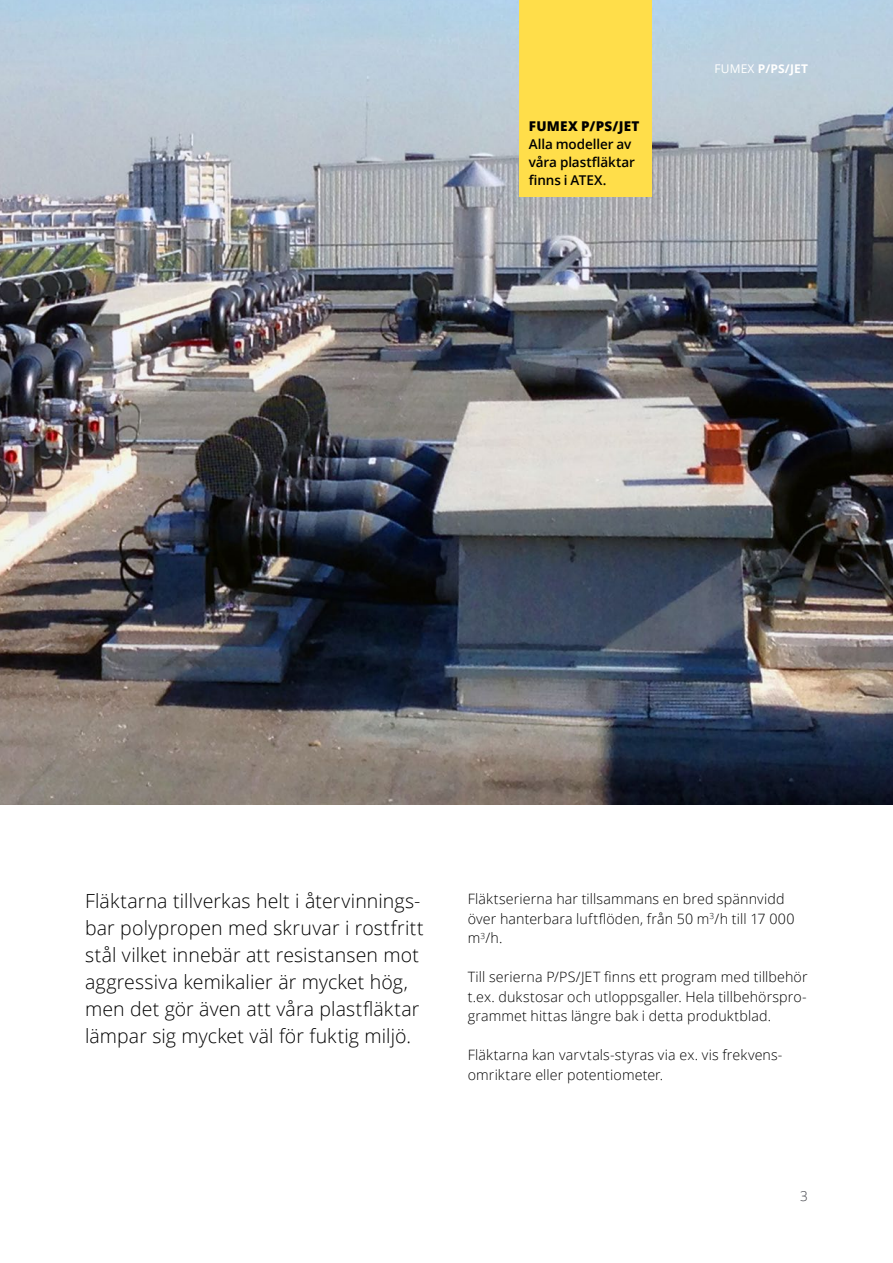
<style>
.page{position:relative;width:893px;height:1263px;background:#fff}
.page>*{position:absolute;margin:0;border:0;box-sizing:border-box;transform-origin:0 0}
.t1{font:300 19.5px/27px "Open Sans";letter-spacing:.005em;color:#000}
.t2{font:300 14.25px/19.5px "Open Sans";letter-spacing:.01em;color:#000}
.t3{font:600 13.5px/18px "Open Sans";letter-spacing:-.01em;color:#000}
.t4{font:800 13.5px "Open Sans";letter-spacing:.02em;color:#000}
.t5{font:300 13.5px "Open Sans";color:#3b3c43}
.t6{font:700 12px "Open Sans";color:#fff}
.s1{font-weight:400}
</style>
<div class="page">
<img style="left:0;top:0;width:893px;height:805px">
<div style="left:520px;top:0;width:132px;height:197px;background:#ffde4a"></div>
<p class="t4" style="left:529px;top:116px;width:112px">FUMEX P/PS/JET</p>
<p class="t3" style="left:529px;top:135px;width:108px">Alla modeller av våra plastfläktar finns i ATEX.</p>
<p class="t6" style="left:715px;top:60px;width:95px"><span class="s1">FUMEX</span> P/PS/JET</p>
<p class="t1" style="left:85px;top:887px;width:340px">Fläktarna tillverkas helt i återvinnings&shy;bar polypropen med skruvar i rostfritt stål vilket innebär att resistansen mot aggressiva kemikalier är mycket hög, men det gör även att våra plastfläktar lämpar sig mycket väl för fuktig miljö.</p>
<p class="t2" style="left:468px;top:889px;width:328px">Fläktserierna har tillsammans en bred spännvidd över hanterbara luftflöden, från 50 m<sup>3</sup>/h till 17 000 m<sup>3</sup>/h.</p>
<p class="t2" style="left:468px;top:967px;width:341px;text-align:justify">Till serierna P/PS/JET finns ett program med tillbehör t.ex. dukstosar och utloppsgaller. Hela tillbehörspro&shy;grammet hittas längre bak i detta produktblad.</p>
<p class="t2" style="left:468px;top:1045px;width:316px">Fläktarna kan varvtals-styras via ex. vis frekvens&shy;omriktare eller potentiometer.</p>
<p class="t5" style="left:800px;top:1187px;width:9px">3</p>
</div>
